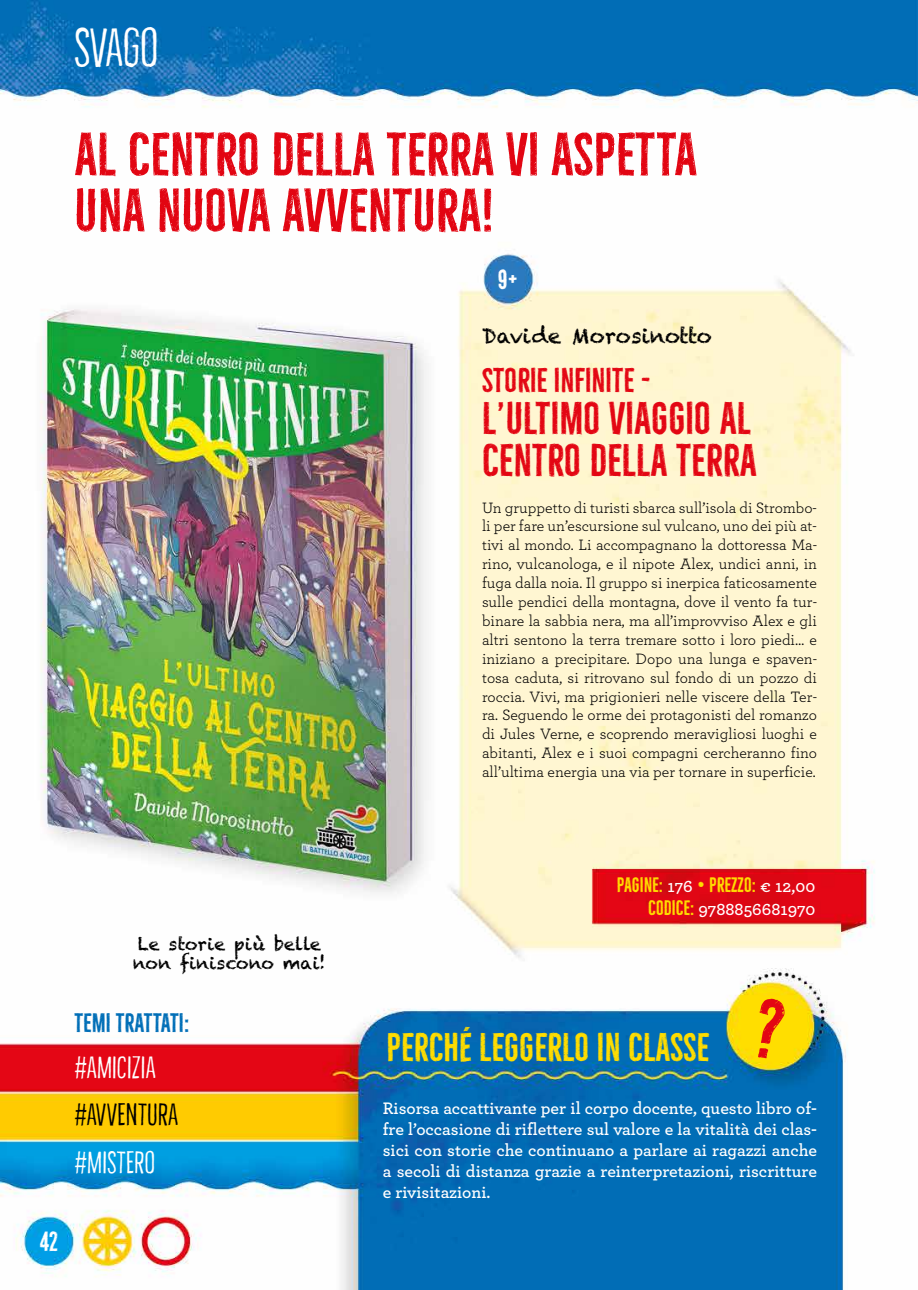
<style>
.page{position:relative;width:918px;height:1290px;background:#fff}
.page>*{position:absolute;margin:0;border:0;box-sizing:border-box;transform-origin:0 0}
.t1{font:56px/56px "Bellfort Draw";color:#e30613}
.t2{font:100 49px "Bellfort Draw Rough";color:#fff}
.t3{font:42px/42px "Bellfort Draw";color:#e30613}
.t4{font:36.75px "Bellfort Draw";color:#fd0}
.t5{font:31.5px "Bellfort Draw";color:#e30613}
.t6{font:100 28px "Bellfort Draw Rough";letter-spacing:.01em;color:#fff}
.t7{font:100 28px "Bellfort Draw Rough";letter-spacing:.01em;color:#000}
.t8{font:25.55px "Bellfort Draw";color:#fff}
.t9{font:24.5px "Bellfort Draw";color:#006eb7}
.t10{font:21px "Chalkduster";color:#000}
.t11{font:19.25px "Bellfort Draw";color:#fd0}
.t12{font:600 17.5px/21px "Archer";color:#fff;text-align:justify}
.t13{font:17.5px/19.2px "Chalkduster";color:#000}
.t14{font:15.75px/18.9px "Archer";color:#000;text-align:justify}
.s1{font-family:"Archer";font-weight:600;font-size:17.5px;color:#fff}
.s2{font-family:"Bellfort Draw";font-weight:400;font-size:19.25px;color:#fd0}
</style>
<div class="page">
<img style="left:0;top:0;width:918px;height:1290px">
<div style="left:751px;top:997px;width:35px;height:63px;background:#ffde00"></div>
<h2 class="t2" style="left:74px;top:18px;width:86px">SVAGO</h2>
<h1 class="t1" style="left:74px;top:127px;width:624px">AL CENTRO DELLA TERRA VI ASPETTA<br>UNA NUOVA AVVENTURA!</h1>
<h3 class="t8" style="left:498px;top:264px;width:22px">9+</h3>
<h3 class="t10" style="left:482px;top:323px;width:231px">Davide Morosinotto</h3>
<h3 class="t5" style="left:482px;top:362px;width:170px">STORIE INFINITE -</h3>
<h3 class="t3" style="left:482px;top:398px;width:276px">L’ULTIMO VIAGGIO AL<br>CENTRO DELLA TERRA</h3>
<p class="t14" style="left:482px;top:497px;width:336px">Un gruppetto di turisti sbarca sull’isola di Strombo&shy;li per fare un’escursione sul vulcano, uno dei più at&shy;tivi al mondo. Li accompagnano la dottoressa Ma&shy;rino, vulcanologa, e il nipote Alex, undici anni, in fuga dalla noia. Il gruppo si inerpica faticosamente sulle pendici della montagna, dove il vento fa tur&shy;binare la sabbia nera, ma all’improvviso Alex e gli altri sentono la terra tremare sotto i loro piedi… e iniziano a precipitare. Dopo una lunga e spaven&shy;tosa caduta, si ritrovano sul fondo di un pozzo di roccia. Vivi, ma prigionieri nelle viscere della Ter&shy;ra. Seguendo le orme dei protagonisti del romanzo di Jules Verne, e scoprendo meravigliosi luoghi e abitanti, Alex e i suoi compagni cercheranno fino all’ultima energia una via per tornare in superficie.</p>
<p class="t13" style="left:133px;top:934px;width:194px">Le storie più belle non finiscono mai!</p>
<h3 class="t9" style="left:74px;top:1008px;width:117px">TEMI TRATTATI:</h3>
<h3 class="t6" style="left:74px;top:1051px;width:83px">#AMICIZIA</h3>
<h3 class="t7" style="left:74px;top:1097px;width:105px">#AVVENTURA</h3>
<h3 class="t6" style="left:74px;top:1145px;width:82px">#MISTERO</h3>
<h3 class="t8" style="left:40px;top:1225px;width:20px">42</h3>
<p class="t11" style="left:617px;top:873px;width:200px">PAGINE: <span class="s1">176</span> • PREZZO: <span class="s1">€ 12,00</span></p>
<p class="t12" style="left:648px;top:898px;width:168px"><span class="s2">CODICE:</span> 9788856681970</p>
<h3 class="t4" style="left:386px;top:1025px;width:324px">PERCHÉ LEGGERLO IN CLASSE</h3>
<p class="t12" style="left:383px;top:1097px;width:436px">Risorsa accattivante per il corpo docente, questo libro of&shy;fre l’occasione di riflettere sul valore e la vitalità dei clas&shy;sici con storie che continuano a parlare ai ragazzi anche a secoli di distanza grazie a reinterpretazioni, riscritture e rivisitazioni.</p>
</div>
